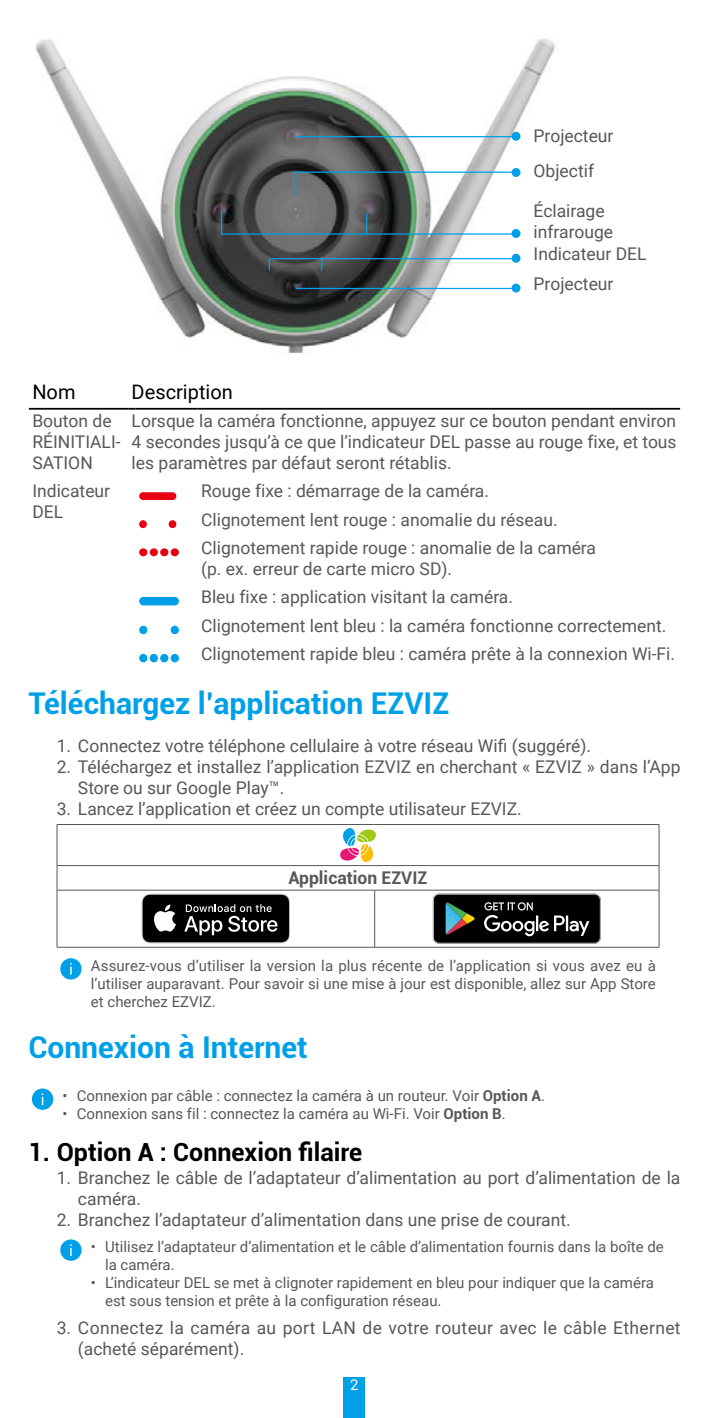
<style>
.page{position:relative;width:709px;height:1418px;background:#fff}
.page>*{position:absolute;margin:0;border:0;box-sizing:border-box;transform-origin:0 0}
.t1{font:700 30px "Roboto";color:#00a0e9}
.t2{font:700 25px "Roboto";color:#000}
.t3{font:20px "Roboto";color:#000}
.t4{font:17.5px/21px "Roboto";color:#595757}
.t5{font:17.5px/21px "Roboto";letter-spacing:.02em;color:#595757}
.t6{font:700 17.5px "Roboto";color:#595757}
.t7{font:15px/18px "Roboto";color:#595757}
.t8{font:15px "Roboto";color:#fff}
.s1{font-weight:700}
</style>
<div class="page">
<div style="left:344px;top:1376px;width:21px;height:41px;background:#00a0e9"></div>
<img style="left:35px;top:39px;width:520px;height:315px">
<hr style="left:296px;top:136px;width:217px;height:1px;background:#00a0e9">
<hr style="left:269px;top:258px;width:244px;height:1px;background:#00a0e9">
<hr style="left:296px;top:288px;width:217px;height:1px;background:#00a0e9">
<div style="left:511px;top:132px;width:9px;height:9px;background:#00a0e9;border-radius:50%"></div>
<div style="left:511px;top:254px;width:9px;height:9px;background:#00a0e9;border-radius:50%"></div>
<div style="left:511px;top:283px;width:9px;height:9px;background:#00a0e9;border-radius:50%"></div>
<hr style="left:294px;top:171px;width:219px;height:2px;background:#00a0e9">
<div style="left:511px;top:168px;width:9px;height:9px;background:#00a0e9;border-radius:50%"></div>
<hr style="left:222px;top:233px;width:291px;height:2px;background:#00a0e9">
<div style="left:511px;top:229px;width:9px;height:9px;background:#00a0e9;border-radius:50%"></div>
<svg style="left:221px;top:211px;width:1px;height:23px"></svg>
<svg style="left:366px;top:214px;width:1px;height:19px"></svg>
<svg style="left:293px;top:172px;width:1px;height:25px"></svg>
<hr style="left:29px;top:408px;width:99px;height:1px;background:#000">
<hr style="left:136px;top:408px;width:62px;height:1px;background:#000">
<hr style="left:198px;top:408px;width:482px;height:1px;background:#000">
<div style="left:139px;top:492px;width:37px;height:8px;background:#e60012;border-radius:4px"></div>
<div style="left:139px;top:520px;width:8px;height:8px;background:#e60012;border-radius:50%"></div>
<div style="left:169px;top:520px;width:7px;height:8px;background:#e60012;border-radius:50%"></div>
<div style="left:139px;top:548px;width:8px;height:8px;background:#e60012;border-radius:50%"></div>
<div style="left:171px;top:548px;width:8px;height:8px;background:#e60012;border-radius:50%"></div>
<div style="left:150px;top:548px;width:8px;height:8px;background:#e60012;border-radius:50%"></div>
<div style="left:160px;top:548px;width:8px;height:8px;background:#e60012;border-radius:50%"></div>
<div style="left:139px;top:597px;width:40px;height:8px;background:#00a0e9;border-radius:4px"></div>
<div style="left:139px;top:625px;width:8px;height:9px;background:#00a0e9;border-radius:50%"></div>
<div style="left:171px;top:625px;width:8px;height:9px;background:#00a0e9;border-radius:50%"></div>
<div style="left:139px;top:654px;width:8px;height:8px;background:#00a0e9;border-radius:50%"></div>
<div style="left:171px;top:654px;width:8px;height:8px;background:#00a0e9;border-radius:50%"></div>
<div style="left:150px;top:654px;width:8px;height:8px;background:#00a0e9;border-radius:50%"></div>
<div style="left:160px;top:654px;width:8px;height:8px;background:#00a0e9;border-radius:50%"></div>
<hr style="left:57px;top:865px;width:317px;height:1px;background:#595757">
<hr style="left:374px;top:865px;width:285px;height:1px;background:#595757">
<hr style="left:57px;top:889px;width:317px;height:1px;background:#595757">
<hr style="left:374px;top:889px;width:284px;height:1px;background:#595757">
<hr style="left:374px;top:890px;width:1px;height:56px;background:#595757">
<hr style="left:658px;top:824px;width:1px;height:41px;background:#595757">
<svg style="left:658px;top:866px;width:1px;height:24px"></svg>
<hr style="left:57px;top:824px;width:317px;height:1px;background:#595757">
<hr style="left:57px;top:824px;width:1px;height:41px;background:#595757">
<hr style="left:374px;top:824px;width:285px;height:1px;background:#595757">
<svg style="left:57px;top:866px;width:1px;height:24px"></svg>
<hr style="left:57px;top:890px;width:1px;height:56px;background:#595757">
<hr style="left:658px;top:890px;width:1px;height:56px;background:#595757">
<hr style="left:57px;top:946px;width:317px;height:1px;background:#595757">
<hr style="left:374px;top:946px;width:285px;height:1px;background:#595757">
<svg style="left:340px;top:828px;width:36px;height:34px"></svg>
<svg style="left:142px;top:893px;width:148px;height:50px;background:#343434"></svg>
<svg style="left:433px;top:893px;width:168px;height:50px;background:#292b2a"></svg>
<div style="left:60px;top:958px;width:22px;height:21px;background:#00a0e9;border-radius:50%"></div>
<svg style="left:70px;top:963px;width:2px;height:11px"></svg>
<div style="left:32px;top:1088px;width:21px;height:21px;background:#00a0e9;border-radius:50%"></div>
<div style="left:60px;top:1239px;width:22px;height:21px;background:#00a0e9;border-radius:50%"></div>
<svg style="left:70px;top:1244px;width:2px;height:11px"></svg>
<p class="t4" style="left:533px;top:125px;width:81px">Projecteur</p>
<p class="t4" style="left:533px;top:160px;width:62px">Objectif</p>
<p class="t4" style="left:533px;top:199px;width:81px">Éclairage infrarouge</p>
<p class="t4" style="left:533px;top:238px;width:114px;line-height:29.8px">Indicateur DEL<br>Projecteur</p>
<p class="t3" style="left:32px;top:377px;width:45px">Nom</p>
<p class="t3" style="left:132px;top:377px;width:103px">Description</p>
<p class="t4" style="left:32px;top:410px;width:90px">Bouton de<br>RÉINITIALI-<br>SATION</p>
<p class="t4" style="left:132px;top:410px;width:546px;text-align:justify">Lorsque la caméra fonctionne, appuyez sur ce bouton pendant environ 4 secondes jusqu’à ce que l’indicateur DEL passe au rouge fixe, et tous les paramètres par défaut seront rétablis.</p>
<p class="t4" style="left:32px;top:480px;width:79px">Indicateur<br>DEL</p>
<p class="t4" style="left:201px;top:476px;width:396px;line-height:28.2px">Rouge fixe : démarrage de la caméra.<br>Clignotement lent rouge : anomalie du réseau.<br>Clignotement rapide rouge : anomalie de la caméra</p>
<p class="t4" style="left:201px;top:553px;width:475px;line-height:28.2px">(p. ex. erreur de carte micro SD).<br>Bleu fixe : application visitant la caméra.<br>Clignotement lent bleu : la caméra fonctionne correctement.<br>Clignotement rapide bleu : caméra prête à la connexion Wi-Fi.</p>
<h1 class="t1" style="left:28px;top:682px;width:422px">Téléchargez l’application EZVIZ</h1>
<p class="t4" style="left:57px;top:734px;width:536px">1. Connectez votre téléphone cellulaire à votre réseau Wifi (suggéré).</p>
<p class="t4" style="left:78px;top:755px;width:604px;text-indent:-21px">2. Téléchargez et installez l’application EZVIZ en cherchant « EZVIZ » dans l’App<br>Store ou sur Google Play™.</p>
<p class="t4" style="left:57px;top:797px;width:466px">3. Lancez l’application et créez un compte utilisateur EZVIZ.</p>
<p class="t6" style="left:288px;top:865px;width:140px">Application EZVIZ</p>
<p class="t7" style="left:91px;top:956px;width:566px;text-align:justify">Assurez-vous d’utiliser la version la plus récente de l’application si vous avez eu à l’utiliser auparavant. Pour savoir si une mise à jour est disponible, allez sur App Store et cherchez EZVIZ.</p>
<h1 class="t1" style="left:28px;top:1025px;width:281px">Connexion à Internet</h1>
<p class="t7" style="left:63px;top:1086px;width:484px">• Connexion par câble : connectez la caméra à un routeur. Voir <span class="s1">Option A</span>.</p>
<p class="t7" style="left:63px;top:1104px;width:444px">• Connexion sans fil : connectez la caméra au Wi-Fi. Voir <span class="s1">Option B</span>.</p>
<h2 class="t2" style="left:28px;top:1134px;width:335px">1. Option A : Connexion filaire</h2>
<p class="t4" style="left:78px;top:1166px;width:604px;text-indent:-21px">1. Branchez le câble de l’adaptateur d’alimentation au port d’alimentation de la caméra.</p>
<p class="t4" style="left:57px;top:1208px;width:515px">2. Branchez l’adaptateur d’alimentation dans une prise de courant.</p>
<p class="t7" style="left:105px;top:1237px;width:560px;text-indent:-14px">• Utilisez l’adaptateur d’alimentation et le câble d’alimentation fournis dans la boîte de la caméra.</p>
<p class="t7" style="left:105px;top:1273px;width:550px;text-indent:-14px">• L’indicateur DEL se met à clignoter rapidement en bleu pour indiquer que la caméra est sous tension et prête à la configuration réseau.</p>
<p class="t5" style="left:78px;top:1316px;width:604px;text-indent:-21px">3. Connectez la caméra au port LAN de votre routeur avec le câble Ethernet (acheté séparément).</p>
<p class="t8" style="left:350px;top:1373px;width:10px">2</p>
</div>
